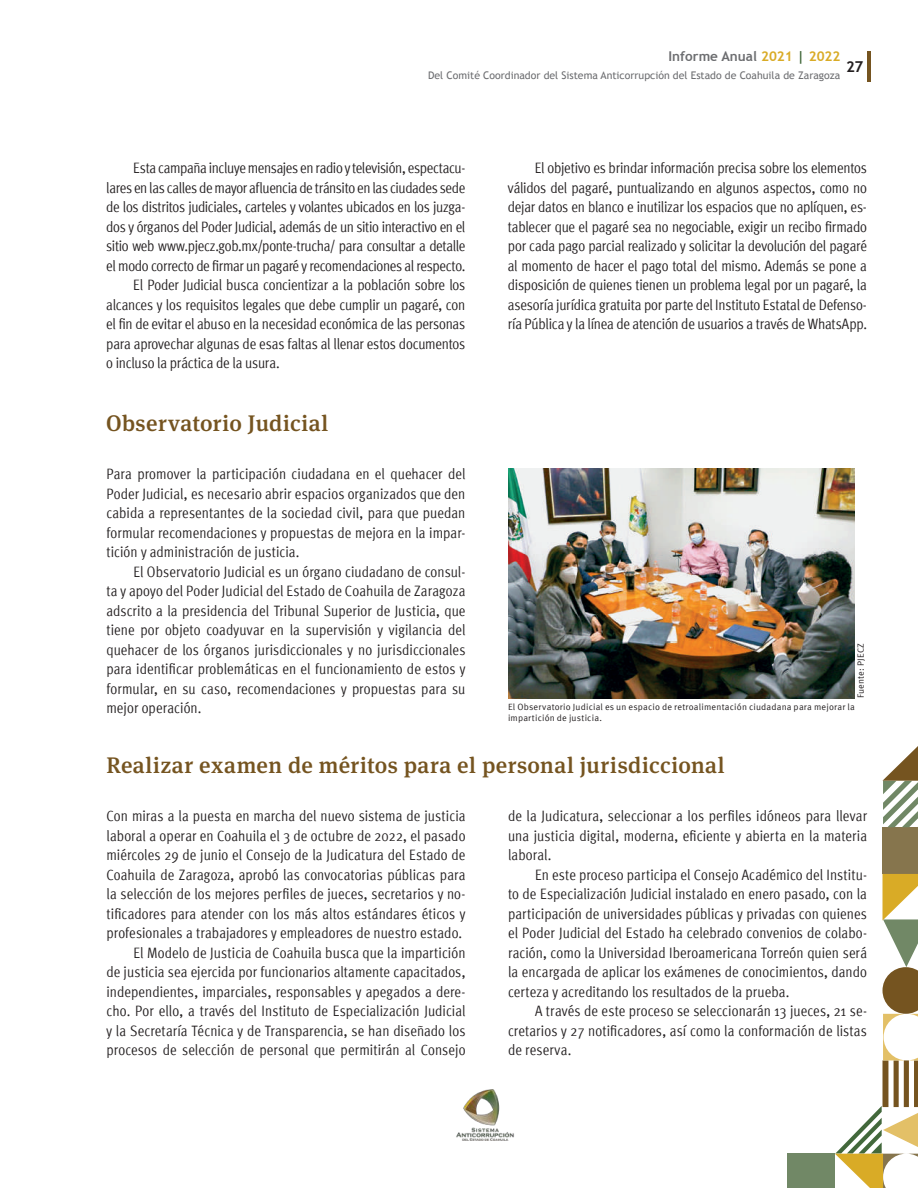
<style>
.page{position:relative;width:918px;height:1188px;background:#fff}
.page>*{position:absolute;margin:0;border:0;box-sizing:border-box;transform-origin:0 0}
.t1{font:500 22.5px "Meta Serif Pro";letter-spacing:.02em;color:#755420}
.t2{font:condensed 15px/19.5px "Meta Pro";color:#231f20;text-align:justify}
.t3{font:condensed 15px "Meta Pro";letter-spacing:-.025em;color:#231f20}
.t4{font:700 13.5px "Trebuchet MS";color:#6c6d70}
.t5{font:10.5px "Trebuchet MS";color:#6c6d70}
.t6{font:9px/10.8px "Meta Pro";letter-spacing:.02em;color:#231f20}
.s1{color:#d9ab26}
.s2{color:#42683b}
</style>
<div class="page">
<hr style="left:867px;top:51px;width:4px;height:30px;background:#755420">
<img style="left:456px;top:1089px;width:58px;height:52px">
<div style="left:788px;top:1153px;width:47px;height:35px;background:#718866"></div>
<div style="left:883px;top:827px;width:35px;height:47px;background:#86754d"></div>
<svg style="left:883px;top:746px;width:35px;height:81px"></svg>
<svg style="left:835px;top:874px;width:83px;height:314px"></svg>
<img style="left:508px;top:468px;width:347px;height:230px">
<p class="t4" style="left:669px;top:48px;width:173px">Informe Anual <span class="s1">2021</span> <span class="s2">|</span> <span class="s1">2022</span></p>
<p class="t5" style="left:428px;top:69px;width:437px">Del Comité Coordinador del Sistema Anticorrupción del Estado de Coahuila de Zaragoza <sup>27</sup></p>
<p class="t3" style="left:133px;top:157px;width:334px">Esta campaña incluye mensajes en radio y televisión, espectacu-</p>
<p class="t3" style="left:106px;top:177px;width:361px">lares en las calles de mayor afluencia de tránsito en las ciudades sede</p>
<p class="t3" style="left:106px;top:196px;width:361px">de los distritos judiciales, carteles y volantes ubicados en los juzga-</p>
<p class="t3" style="left:106px;top:216px;width:361px">dos y órganos del Poder Judicial, además de un sitio interactivo en el</p>
<p class="t3" style="left:106px;top:235px;width:361px">sitio web www.pjecz.gob.mx/ponte-trucha/ para consultar a detalle</p>
<p class="t3" style="left:106px;top:255px;width:361px">el modo correcto de firmar un pagaré y recomendaciones al respecto.</p>
<p class="t2" style="left:133px;top:275px;width:334px">El Poder Judicial busca concientizar a la población sobre los</p>
<p class="t2" style="left:106px;top:294px;width:361px">alcances y los requisitos legales que debe cumplir un pagaré, con</p>
<p class="t2" style="left:106px;top:314px;width:361px">el fin de evitar el abuso en la necesidad económica de las personas</p>
<p class="t2" style="left:106px;top:333px;width:361px">para aprovechar algunas de esas faltas al llenar estos documentos</p>
<p class="t2" style="left:106px;top:353px;width:175px">o incluso la práctica de la usura.</p>
<h1 class="t1" style="left:106px;top:406px;width:223px">Observatorio Judicial</h1>
<p class="t2" style="left:106px;top:464px;width:361px">Para promover la participación ciudadana en el quehacer del Poder Judicial, es necesario abrir espacios organizados que den cabida a representantes de la sociedad civil, para que puedan formular recomendaciones y propuestas de mejora en la impar&shy;tición y administración de justicia.</p>
<p class="t2" style="left:106px;top:561px;width:361px;text-indent:27px">El Observatorio Judicial es un órgano ciudadano de consul&shy;ta y apoyo del Poder Judicial del Estado de Coahuila de Zaragoza adscrito a la presidencia del Tribunal Superior de Justicia, que tiene por objeto coadyuvar en la supervisión y vigilancia del quehacer de los órganos jurisdiccionales y no jurisdiccionales para identificar problemáticas en el funcionamiento de estos y formular, en su caso, recomendaciones y propuestas para su mejor operación.</p>
<p class="t2" style="left:508px;top:158px;width:361px;text-indent:27px">El objetivo es brindar información precisa sobre los elementos válidos del pagaré, puntualizando en algunos aspectos, como no dejar datos en blanco e inutilizar los espacios que no aplíquen, es&shy;tablecer que el pagaré sea no negociable, exigir un recibo firmado por cada pago parcial realizado y solicitar la devolución del pagaré al momento de hacer el pago total del mismo. Además se pone a disposición de quienes tienen un problema legal por un pagaré, la asesoría jurídica gratuita por parte del Instituto Estatal de Defenso&shy;ría Pública y la línea de atención de usuarios a través de WhatsApp.</p>
<p class="t6" style="left:855px;top:698px;width:57px;rotate:-90deg">Fuente: PJECZ</p>
<p class="t6" style="left:508px;top:701px;width:348px">El Observatorio Judicial es un espacio de retroalimentación ciudadana para mejorar la impartición de justicia.</p>
<h1 class="t1" style="left:107px;top:748px;width:620px">Realizar examen de méritos para el personal jurisdiccional</h1>
<p class="t2" style="left:107px;top:806px;width:361px;text-align:right">Con miras a la puesta en marcha del nuevo sistema de justicia laboral a operar en Coahuila el 3 de octubre de 2022, el pasado miércoles 29 de junio el Consejo de la Judicatura del Estado de Coahuila de Zaragoza, aprobó las convocatorias públicas para la selección de los mejores perfiles de jueces, secretarios y no&shy;tificadores para atender con los más altos estándares éticos y profesionales a trabajadores y empleadores de nuestro estado.<br>El Modelo de Justicia de Coahuila busca que la impartición<br>de justicia sea ejercida por funcionarios altamente capacitados, independientes, imparciales, responsables y apegados a dere&shy;cho. Por ello, a través del Instituto de Especialización Judicial y la Secretaría Técnica y de Transparencia, se han diseñado los procesos de selección de personal que permitirán al Consejo</p>
<p class="t2" style="left:508px;top:806px;width:361px">de la Judicatura, seleccionar a los perfiles idóneos para llevar una justicia digital, moderna, eficiente y abierta en la materia laboral.</p>
<p class="t2" style="left:508px;top:864px;width:361px;text-indent:27px">En este proceso participa el Consejo Académico del Institu&shy;to de Especialización Judicial instalado en enero pasado, con la participación de universidades públicas y privadas con quienes el Poder Judicial del Estado ha celebrado convenios de colabo&shy;ración, como la Universidad Iberoamericana Torreón quien será la encargada de aplicar los exámenes de conocimientos, dando certeza y acreditando los resultados de la prueba.</p>
<p class="t2" style="left:508px;top:1001px;width:361px;text-indent:27px">A través de este proceso se seleccionarán 13 jueces, 21 se&shy;cretarios y 27 notificadores, así como la conformación de listas de reserva.</p>
</div>
